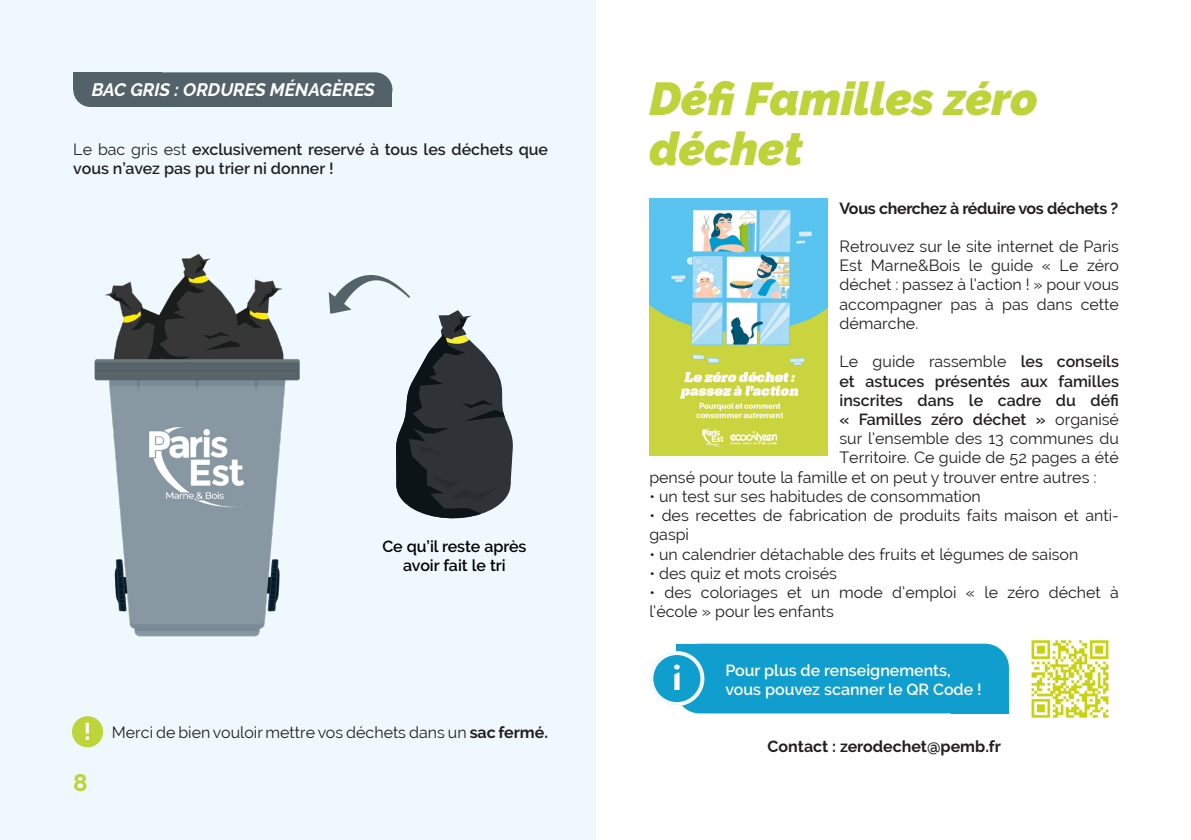
<style>
.page{position:relative;width:1191px;height:840px;background:#fff}
.page>*{position:absolute;margin:0;border:0;box-sizing:border-box;transform-origin:0 0}
.t1{font:italic 900 46px/50px "Raleway";color:#bdd33a}
.t2{font:700 34px "Lao MN";color:#fff}
.t3{font:700 24px "Raleway";color:#fff}
.t4{font:700 24px "Raleway";color:#bdd33a}
.t5{font:italic 700 18px "Raleway";color:#fff}
.t6{font:16px/19.2px "Raleway";color:#231f20}
.t7{font:600 16px/19.2px "Raleway";color:#231f20}
.t8{font:600 16px "Raleway";color:#fff}
.t9{font:600 16px/19.2px "Raleway";color:#000;text-align:center}
.t10{font:700 16px "Raleway";letter-spacing:-.02em;color:#231f20}
.t11{font:700 16px "Raleway";color:#231f20}
.s1{font-weight:400}
.s2{font-weight:700}
.s3{font-weight:600}
</style>
<div class="page">
<div style="left:0;top:0;width:595px;height:839px;background:#eff9fd"></div>
<img style="left:94px;top:253px;width:206px;height:384px">
<div style="left:73px;top:72px;width:319px;height:35px;background:#536168;border-radius:17px"></div>
<div style="left:73px;top:72px;width:89px;height:18px;background:#536168"></div>
<div style="left:273px;top:90px;width:119px;height:17px;background:#536168"></div>
<svg style="left:329px;top:275px;width:184px;height:244px"></svg>
<div style="left:72px;top:715px;width:31px;height:31px;background:#bdd43a;border-radius:50%"></div>
<img style="left:1031px;top:640px;width:78px;height:78px">
<img style="left:649px;top:198px;width:178px;height:257px">
<div style="left:675px;top:643px;width:334px;height:70px;background:#0f9ece;border-radius:24px"></div>
<div style="left:675px;top:643px;width:58px;height:42px;background:#0f9ece"></div>
<div style="left:951px;top:679px;width:58px;height:34px;background:#0f9ece"></div>
<div style="left:651px;top:652px;width:51px;height:51px;background:#0f9ece;border-radius:50%"></div>
<div style="left:649px;top:650px;width:55px;height:55px;border:4px solid #f2fafd;border-radius:50%"></div>
<p class="t5" style="left:92px;top:79px;width:285px">BAC GRIS : ORDURES MÉNAGÈRES</p>
<p class="t7" style="left:73px;top:139px;width:476px"><span class="s1">Le bac gris est</span> exclusivement reservé à tous les déchets que vous n’avez pas pu trier ni donner !</p>
<p class="t9" style="left:382px;top:536px;width:146px">Ce qu’il reste après avoir fait le tri</p>
<p class="t3" style="left:84px;top:717px;width:9px">!</p>
<p class="t6" style="left:112px;top:721px;width:438px">Merci de bien vouloir mettre vos déchets dans un <span class="s2">sac fermé.</span></p>
<p class="t4" style="left:73px;top:767px;width:16px">8</p>
<p class="t1" style="left:649px;top:74px;width:390px">Défi Familles zéro déchet</p>
<p class="t10" style="left:839px;top:199px;width:280px">Vous cherchez à réduire vos déchets ?</p>
<p class="t6" style="left:839px;top:236px;width:281px;text-align:justify">Retrouvez sur le site internet de Paris Est Marne&amp;Bois le guide « Le zéro déchet : passez à l’action ! » pour vous accompagner pas à pas dans cette démarche.</p>
<p class="t6" style="left:839px;top:352px;width:281px">Le guide rassemble <span class="s3">les conseils</span></p>
<p class="t7" style="left:839px;top:371px;width:281px">et astuces présentés aux familles</p>
<p class="t7" style="left:839px;top:390px;width:281px">inscrites dans le cadre du défi</p>
<p class="t7" style="left:839px;top:409px;width:281px">« Familles zéro déchet » <span class="s1">organisé</span></p>
<p class="t6" style="left:839px;top:428px;width:281px">sur l’ensemble des 13 communes du</p>
<p class="t6" style="left:839px;top:448px;width:281px">Territoire. Ce guide de 52 pages a été</p>
<p class="t6" style="left:649px;top:467px;width:449px">pensé pour toute la famille et on peut y trouver entre autres :</p>
<p class="t6" style="left:649px;top:486px;width:333px">• un test sur ses habitudes de consommation</p>
<p class="t6" style="left:649px;top:505px;width:471px">• des recettes de fabrication de produits faits maison et anti&shy;gaspi</p>
<p class="t6" style="left:649px;top:544px;width:430px">• un calendrier détachable des fruits et légumes de saison</p>
<p class="t6" style="left:649px;top:563px;width:189px">• des quiz et mots croisés</p>
<p class="t6" style="left:649px;top:582px;width:471px">• des coloriages et un mode d’emploi « le zéro déchet à l’école » pour les enfants</p>
<p class="t2" style="left:672px;top:658px;width:12px">i</p>
<p class="t8" style="left:725px;top:660px;width:227px">Pour plus de renseignements,</p>
<p class="t8" style="left:725px;top:679px;width:258px">vous pouvez scanner le QR Code !</p>
<p class="t11" style="left:767px;top:736px;width:235px">Contact : zerodechet@pemb.fr</p>
</div>
